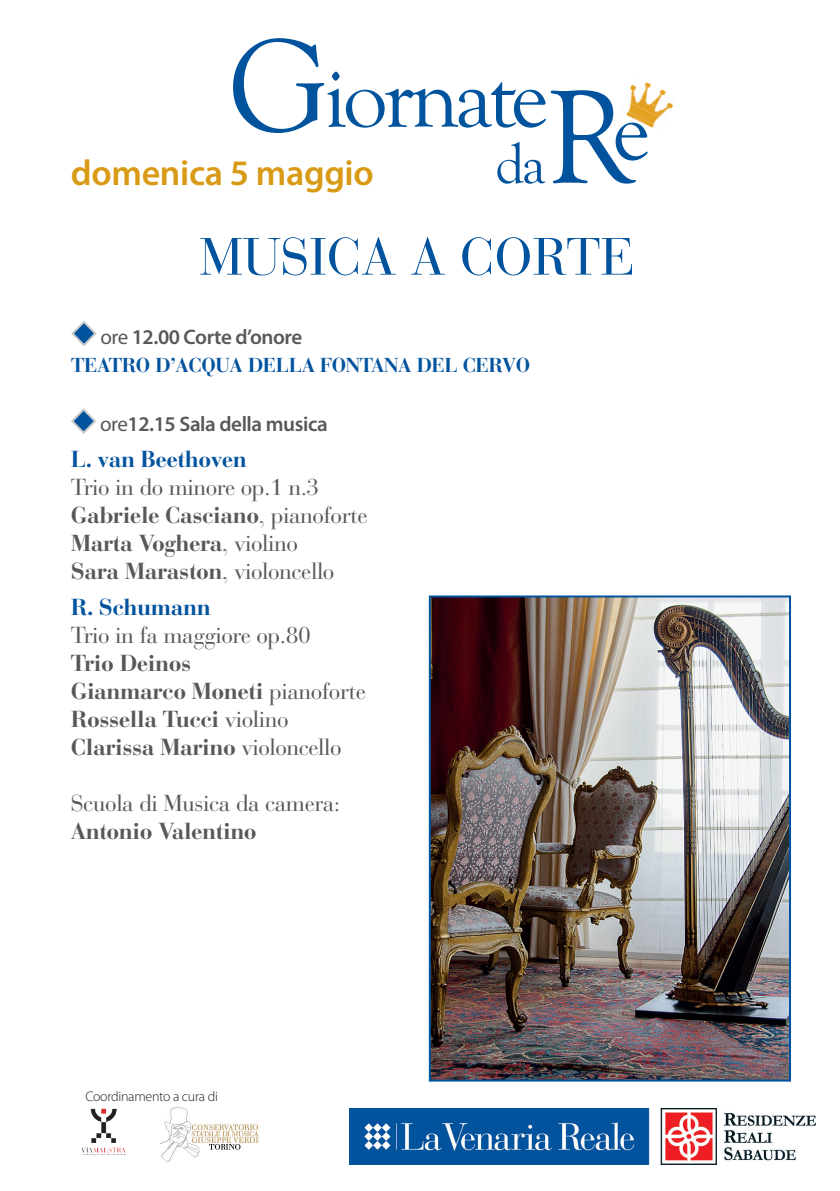
<style>
.page{position:relative;width:840px;height:1191px;background:#fff}
.page>*{position:absolute;margin:0;border:0;box-sizing:border-box;transform-origin:0 0}
.t1{font:136.8px "Goudy Old Style T";color:#01539e}
.t2{font:89.8px "Goudy Old Style T";letter-spacing:-.05em;color:#01539e}
.t3{font:56.6px "Goudy Old Style T";color:#01539e}
.t4{font:52px "Bauer Bodoni CE";color:#01539e}
.t5{font:600 36px "Myriad Pro";letter-spacing:-.01em;color:#d99a15}
.t6{font:23px/28px "Bauer Bodoni";letter-spacing:-.02em;color:#57585a}
.t7{font:700 23px/28px "Bauer Bodoni";letter-spacing:-.02em;color:#57585a}
.t8{font:700 23px "Bauer Bodoni";letter-spacing:-.02em;color:#01539e}
.t9{font:600 21px "Myriad Pro";letter-spacing:-.02em;color:#57585a}
.t10{font:700 20px "Bauer Bodoni";letter-spacing:-.02em;color:#01539e}
.t11{font:300 14px "Myriad Pro";letter-spacing:-.02em;color:#231f20}
.s1{font-weight:400}
.s2{font-weight:700}
</style>
<div class="page">
<img style="left:644px;top:82px;width:30px;height:23px">
<img style="left:630px;top:85px;width:43px;height:24px">
<img style="left:630px;top:92px;width:39px;height:20px">
<img style="left:629px;top:100px;width:36px;height:16px">
<img style="left:625px;top:108px;width:36px;height:20px">
<svg style="left:71px;top:321px;width:26px;height:25px"></svg>
<img style="left:81px;top:1108px;width:45px;height:48px">
<img style="left:160px;top:1107px;width:99px;height:55px">
<img style="left:349px;top:1108px;width:465px;height:56px">
<svg style="left:71px;top:408px;width:25px;height:26px"></svg>
<img style="left:431px;top:598px;width:356px;height:480px">
<div style="left:428px;top:595px;width:362px;height:486px;border:2px solid #01539e"></div>
<h1 class="t1" style="left:227px;top:11px;width:103px">G</h1>
<h2 class="t2" style="left:323px;top:48px;width:226px">iornate</h2>
<h3 class="t3" style="left:495px;top:133px;width:52px">da</h3>
<h1 class="t1" style="left:546px;top:63px;width:105px">R<sup>e</sup></h1>
<h3 class="t5" style="left:71px;top:153px;width:304px">domenica 5 maggio</h3>
<h3 class="t4" style="left:199px;top:226px;width:437px">MUSICA A CORTE</h3>
<p class="t9" style="left:100px;top:325px;width:203px"><span class="s1">ore</span> 12.00 Corte d’onore</p>
<p class="t10" style="left:71px;top:353px;width:460px">TEATRO D’ACQUA DELLA FONTANA DEL CERVO</p>
<p class="t9" style="left:100px;top:413px;width:229px"><span class="s1">ore</span>12.15 Sala della musica</p>
<p class="t8" style="left:71px;top:445px;width:177px">L. van Beethoven</p>
<p class="t6" style="left:71px;top:474px;width:298px">Trio in do minore op.1 n.3<br><span class="s2">Gabriele Casciano</span>, pianoforte<br><span class="s2">Marta Voghera</span>, violino<br><span class="s2">Sara Maraston</span>, violoncello</p>
<p class="t8" style="left:71px;top:593px;width:141px">R. Schumann</p>
<p class="t6" style="left:71px;top:622px;width:241px">Trio in fa maggiore op.80</p>
<p class="t7" style="left:71px;top:649px;width:296px">Trio Deinos<br>Gianmarco Moneti <span class="s1">pianoforte<br></span>Rossella Tucci <span class="s1">violino<br></span>Clarissa Marino <span class="s1">violoncello</span></p>
<p class="t6" style="left:71px;top:790px;width:271px">Scuola di Musica da camera:</p>
<p class="t7" style="left:71px;top:817px;width:187px">Antonio Valentino</p>
<p class="t11" style="left:85px;top:1088px;width:134px">Coordinamento a cura di</p>
</div>
